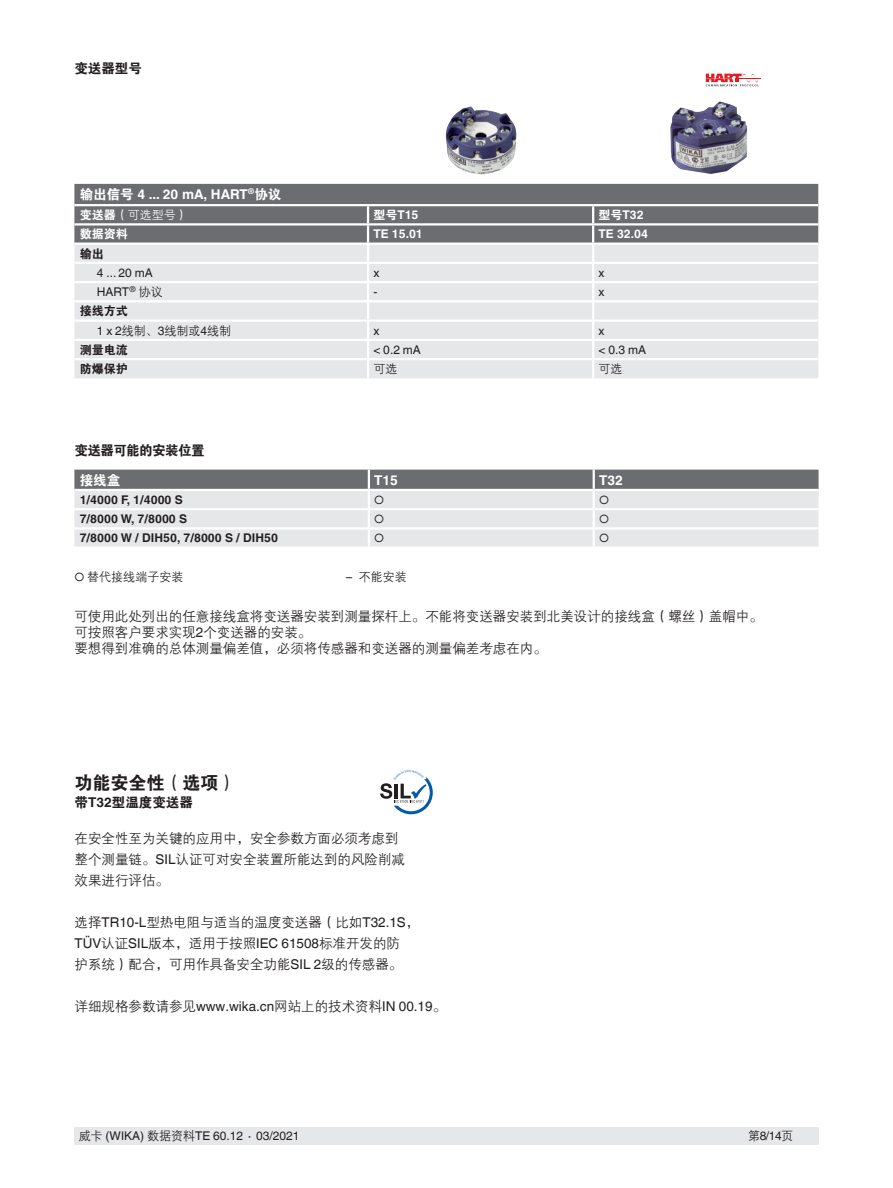
<style>
.page{position:relative;width:893px;height:1188px;background:#fff}
.page>*{position:absolute;margin:0;border:0;box-sizing:border-box;transform-origin:0 0}
.t1{font:18px "FZDHTJW GB1 0";color:#231f20}
.t2{font:13.5px/21px "FZZDXJW GB1 0";color:#231f20}
.t3{font:700 13.5px "Helvetica World";color:#fff}
.t4{font:13.5px "FZDHTJW GB1 0";letter-spacing:-.02em;color:#231f20}
.t5{font:13.5px "FZDHTJW GB1 0";letter-spacing:-.04em;color:#231f20}
.t6{font:13.5px "FZDHTJW GB1 0";color:#fff}
.t7{font:12px "Helvetica World";color:#231f20}
.t8{font:700 12px "Helvetica World";color:#231f20}
.t9{font:12px "FZZDXJW GB1 0";color:#231f20}
.t10{font:700 12px "Helvetica World";color:#fff}
.t11{font:12px "FZDHTJW GB1 0";color:#231f20}
.t12{font:12px "FZZDXJW GB1 0";color:#fff}
.t13{font:12px "FZDHTJW GB1 0";color:#fff}
.s1{font-family:"FZDHTJW GB1 0";font-weight:400}
.s2{font-family:"FZDHTJW GB1 0"}
.s3{font-family:"FZZDXJW GB1 0"}
.s4{font-family:"Helvetica World"}
.s5{font-family:"Helvetica World";font-weight:700}
</style>
<div class="page">
<svg style="left:74px;top:470px;width:745px;height:77px;background:#cacbcd"></svg>
<div style="left:74px;top:184px;width:744px;height:59px;background:#6c6d70"></div>
<div style="left:74px;top:245px;width:744px;height:133px;background:#e6e7e9"></div>
<hr style="left:368px;top:223px;width:225px;height:3px;background:#fff">
<hr style="left:593px;top:223px;width:225px;height:3px;background:#fff">
<hr style="left:74px;top:262px;width:294px;height:2px;background:#fff">
<hr style="left:368px;top:262px;width:225px;height:2px;background:#fff">
<hr style="left:593px;top:262px;width:225px;height:2px;background:#fff">
<hr style="left:74px;top:281px;width:294px;height:2px;background:#fff">
<hr style="left:368px;top:281px;width:225px;height:2px;background:#fff">
<hr style="left:593px;top:281px;width:225px;height:2px;background:#fff">
<hr style="left:74px;top:300px;width:294px;height:2px;background:#fff">
<hr style="left:368px;top:300px;width:225px;height:2px;background:#fff">
<hr style="left:593px;top:300px;width:225px;height:2px;background:#fff">
<hr style="left:74px;top:319px;width:294px;height:3px;background:#fff">
<hr style="left:368px;top:319px;width:225px;height:3px;background:#fff">
<hr style="left:593px;top:319px;width:225px;height:3px;background:#fff">
<hr style="left:74px;top:339px;width:294px;height:2px;background:#fff">
<hr style="left:368px;top:339px;width:225px;height:2px;background:#fff">
<hr style="left:593px;top:339px;width:225px;height:2px;background:#fff">
<hr style="left:74px;top:358px;width:294px;height:2px;background:#fff">
<hr style="left:368px;top:358px;width:225px;height:2px;background:#fff">
<hr style="left:593px;top:358px;width:225px;height:2px;background:#fff">
<svg style="left:592px;top:206px;width:2px;height:172px"></svg>
<hr style="left:74px;top:204px;width:294px;height:2px;background:#fff">
<hr style="left:74px;top:223px;width:294px;height:3px;background:#fff">
<hr style="left:368px;top:204px;width:225px;height:2px;background:#fff">
<hr style="left:593px;top:204px;width:225px;height:2px;background:#fff">
<svg style="left:367px;top:206px;width:2px;height:172px"></svg>
<img style="left:446px;top:106px;width:70px;height:69px">
<img style="left:670px;top:101px;width:77px;height:73px">
<svg style="left:706px;top:74px;width:54px;height:12px"></svg>
<div style="left:74px;top:1128px;width:745px;height:17px;background:#e6e7e9"></div>
<svg style="left:380px;top:770px;width:53px;height:44px"></svg>
<p class="t4" style="left:74px;top:61px;width:69px">变送器型号</p>
<p class="t3" style="left:80px;top:186px;width:203px"><span class="s1">输出信号</span> 4 ... 20 mA, HART<sup>®</sup><span class="s1">协议</span></p>
<p class="t12" style="left:80px;top:209px;width:109px"><span class="s2">变送器</span>（可选型号）</p>
<p class="t10" style="left:373px;top:208px;width:47px"><span class="s1">型号</span>T15</p>
<p class="t10" style="left:598px;top:208px;width:47px"><span class="s1">型号</span>T32</p>
<p class="t13" style="left:80px;top:228px;width:49px">数据资料</p>
<p class="t10" style="left:373px;top:227px;width:51px">TE 15.01</p>
<p class="t10" style="left:598px;top:227px;width:51px">TE 32.04</p>
<p class="t11" style="left:80px;top:247px;width:25px">输出</p>
<p class="t7" style="left:97px;top:266px;width:58px">4 ... 20 mA</p>
<p class="t7" style="left:373px;top:266px;width:7px">x</p>
<p class="t7" style="left:598px;top:266px;width:7px">x</p>
<p class="t7" style="left:97px;top:285px;width:68px">HART<sup>®</sup> <span class="s3">协议</span></p>
<p class="t7" style="left:373px;top:285px;width:5px">-</p>
<p class="t7" style="left:598px;top:285px;width:7px">x</p>
<p class="t11" style="left:80px;top:305px;width:49px">接线方式</p>
<p class="t9" style="left:97px;top:324px;width:136px"><span class="s4">1 x 2</span>线制、<span class="s4">3</span>线制或<span class="s4">4</span>线制</p>
<p class="t7" style="left:373px;top:323px;width:7px">x</p>
<p class="t7" style="left:598px;top:323px;width:7px">x</p>
<p class="t11" style="left:80px;top:343px;width:49px">测量电流</p>
<p class="t7" style="left:373px;top:343px;width:49px">&lt; 0.2 mA</p>
<p class="t7" style="left:598px;top:343px;width:49px">&lt; 0.3 mA</p>
<p class="t11" style="left:80px;top:362px;width:49px">防爆保护</p>
<p class="t9" style="left:373px;top:363px;width:25px">可选</p>
<p class="t9" style="left:598px;top:363px;width:25px">可选</p>
<p class="t5" style="left:74px;top:443px;width:132px">变送器可能的安装位置</p>
<p class="t6" style="left:80px;top:473px;width:42px">接线盒</p>
<p class="t3" style="left:374px;top:472px;width:25px">T15</p>
<p class="t3" style="left:599px;top:472px;width:25px">T32</p>
<p class="t8" style="left:80px;top:493px;width:105px">1/4000 F, 1/4000 S</p>
<p class="t7" style="left:374px;top:493px;width:12px">○</p>
<p class="t7" style="left:599px;top:493px;width:12px">○</p>
<p class="t8" style="left:80px;top:512px;width:109px">7/8000 W, 7/8000 S</p>
<p class="t7" style="left:374px;top:512px;width:12px">○</p>
<p class="t7" style="left:599px;top:512px;width:12px">○</p>
<p class="t8" style="left:80px;top:531px;width:200px">7/8000 W / DIH50, 7/8000 S / DIH50</p>
<p class="t7" style="left:374px;top:531px;width:12px">○</p>
<p class="t7" style="left:599px;top:531px;width:12px">○</p>
<p class="t9" style="left:74px;top:571px;width:110px"><span class="s4">○</span> 替代接线端子安装</p>
<p class="t9" style="left:346px;top:571px;width:62px"><span class="s4">–</span> 不能安装</p>
<p class="t2" style="left:74px;top:609px;width:690px;line-height:16.2px">可使用此处列出的任意接线盒将变送器安装到测量探杆上。不能将变送器安装到北美设计的接线盒（螺丝）盖帽中。可按照客户要求实现<span class="s4">2</span>个变送器的安装。<br>要想得到准确的总体测量偏差值，必须将传感器和变送器的测量偏差考虑在内。</p>
<h1 class="t1" style="left:75px;top:773px;width:163px">功能安全性（选项）</h1>
<p class="t4" style="left:75px;top:795px;width:120px">带<span class="s5">T32</span>型温度变送器</p>
<p class="t2" style="left:75px;top:828px;width:332px">在安全性至为关键的应用中，安全参数方面必须考虑到整个测量链。<span class="s4">SIL</span>认证可对安全装置所能达到的风险削减效果进行评估。</p>
<p class="t2" style="left:75px;top:912px;width:346px">选择<span class="s4">TR10-L</span>型热电阻与适当的温度变送器（比如<span class="s4">T32.1S</span>，<br><span class="s4">TÜV</span>认证<span class="s4">SIL</span>版本，适用于按照<span class="s4">IEC 61508</span>标准开发的防<br>护系统）配合，可用作具备安全功能<span class="s4">SIL 2</span>级的传感器。</p>
<p class="t2" style="left:75px;top:996px;width:373px">详细规格参数请参见<span class="s4">www.wika.cn</span>网站上的技术资料<span class="s4">IN 00.19</span>。</p>
<p class="t7" style="left:79px;top:1129px;width:222px"><span class="s3">威卡</span> (WIKA) <span class="s3">数据资料</span>TE 60.12 ∙ 03/2021</p>
<p class="t7" style="left:748px;top:1129px;width:47px"><span class="s3">第</span>8/14<span class="s3">页</span></p>
</div>
